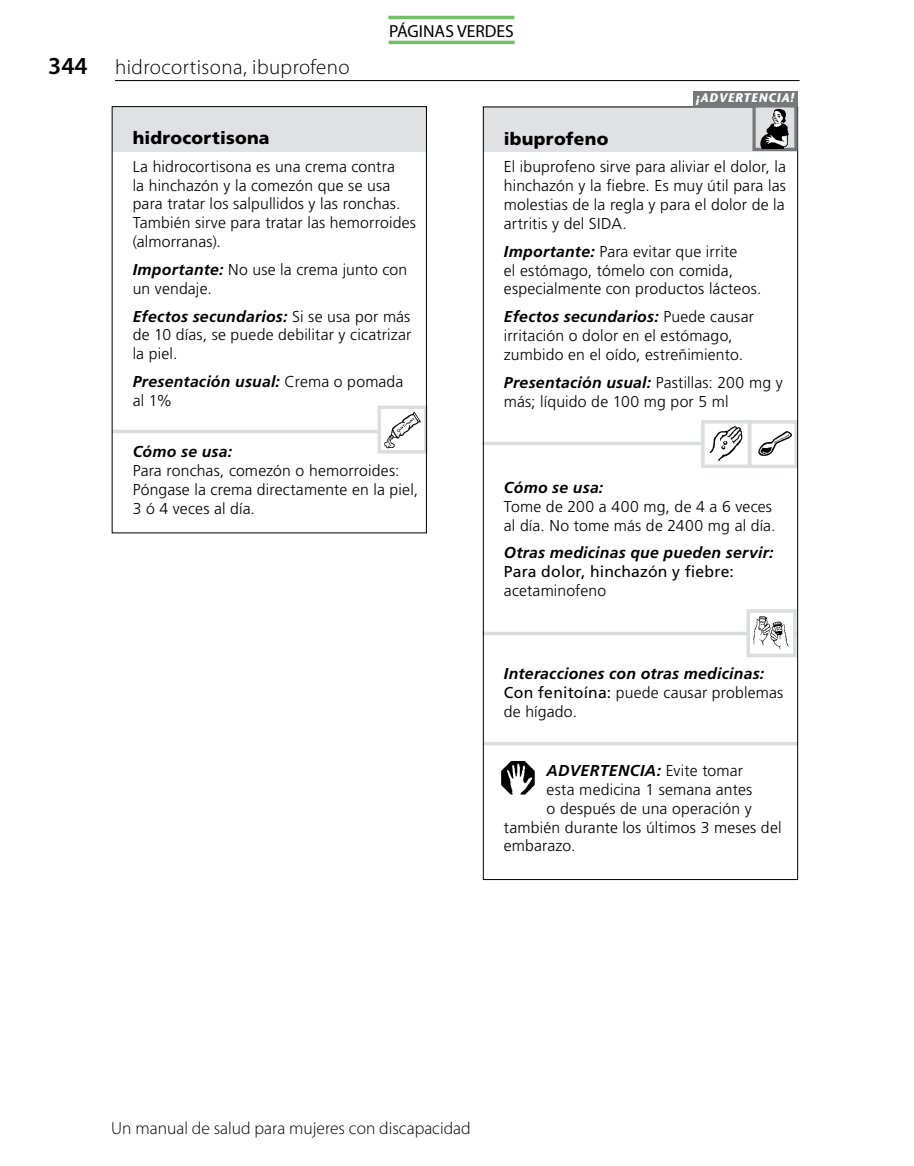
<style>
.page{position:relative;width:914px;height:1166px;background:#fff}
.page>*{position:absolute;margin:0;border:0;box-sizing:border-box;transform-origin:0 0}
.t1{font:300 21px "Myriad Pro";letter-spacing:.02em;color:#000}
.t2{font:300 17.5px "Myriad Pro";color:#000}
.t3{font:900 17.5px "Frutiger";letter-spacing:.015em;color:#000}
.t4{font:17.5px "Myriad Pro";color:#000}
.t5{font:300 15.75px/18.9px "Frutiger";letter-spacing:.01em;color:#000}
.t6{font:italic 700 15.75px/18.9px "Frutiger";letter-spacing:.02em;color:#000}
.t7{font:15.75px "Frutiger";letter-spacing:.015em;color:#000}
.t8{font:italic 700 12.42px "Stone Sans";letter-spacing:.05em;color:#fff}
.s1{font-weight:600;font-size:24.5px}
.s2{font-weight:700;font-style:italic}
.s3{font-weight:300;font-style:normal}
.s4{font-weight:400;font-style:normal}
</style>
<div class="page">
<hr style="left:115px;top:80px;width:684px;height:1px;background:#000">
<hr style="left:388px;top:41px;width:126px;height:3px;background:#73c167">
<hr style="left:388px;top:16px;width:126px;height:3px;background:#73c167">
<hr style="left:112px;top:430px;width:315px;height:3px;background:#dcddde">
<svg style="left:377px;top:405px;width:48px;height:48px"></svg>
<img style="left:382px;top:409px;width:41px;height:42px">
<hr style="left:482px;top:442px;width:315px;height:3px;background:#dcddde">
<div style="left:701px;top:420px;width:50px;height:48px;background:#fff;border:4px solid #dcddde"></div>
<img style="left:705px;top:423px;width:39px;height:41px">
<div style="left:748px;top:420px;width:50px;height:48px;background:#fff;border:4px solid #dcddde"></div>
<img style="left:753px;top:423px;width:42px;height:33px">
<svg style="left:482px;top:631px;width:264px;height:4px"></svg>
<div style="left:746px;top:609px;width:50px;height:48px;background:#fff;border:4px solid #dcddde"></div>
<img style="left:749px;top:614px;width:40px;height:37px">
<hr style="left:483px;top:742px;width:315px;height:3px;background:#dcddde">
<div style="left:112px;top:106px;width:315px;height:45px;background:#e0e1e2"></div>
<div style="left:112px;top:106px;width:315px;height:427px;border:1px solid #000"></div>
<div style="left:483px;top:106px;width:315px;height:45px;background:#e0e1e2"></div>
<img style="left:501px;top:761px;width:34px;height:34px">
<div style="left:752px;top:104px;width:45px;height:47px;background:#e0e1e2;border:3px solid #77787b"></div>
<img style="left:758px;top:107px;width:33px;height:41px">
<div style="left:693px;top:91px;width:105px;height:15px;background:#77787b"></div>
<h1 class="t1" style="left:48px;top:54px;width:303px"><span class="s1">344</span> hidrocortisona, ibuprofeno</h1>
<p class="t4" style="left:389px;top:20px;width:126px">PÁGINAS VERDES</p>
<p class="t8" style="left:696px;top:90px;width:99px">¡ADVERTENCIA!</p>
<p class="t3" style="left:133px;top:127px;width:138px">hidrocortisona</p>
<p class="t5" style="left:133px;top:157px;width:285px">La hidrocortisona es una crema contra<br>la hinchazón y la comezón que se usa para tratar los salpullidos y las ronchas.<br>También sirve para tratar las hemorroides (almorranas).</p>
<p class="t5" style="left:133px;top:260px;width:276px"><span class="s2">Importante:</span> No use la crema junto con un vendaje.</p>
<p class="t5" style="left:133px;top:306px;width:280px;text-align:justify"><span class="s2">Efectos secundarios:</span> Si se usa por más de 10 días, se puede debilitar y cicatrizar la piel.</p>
<p class="t6" style="left:133px;top:372px;width:272px">Presentación usual: <span class="s3">Crema o pomada al 1%</span></p>
<p class="t6" style="left:133px;top:442px;width:101px">Cómo se usa:</p>
<p class="t5" style="left:133px;top:461px;width:287px">Para ronchas, comezón o hemorroides:<br>Póngase la crema directamente en la piel,<br>3 ó 4 veces al día.</p>
<p class="t3" style="left:504px;top:128px;width:106px">ibuprofeno</p>
<p class="t5" style="left:504px;top:157px;width:284px;text-align:justify">El ibuprofeno sirve para aliviar el dolor, la hinchazón y la fiebre. Es muy útil para las molestias de la regla y para el dolor de la artritis y del SIDA.</p>
<p class="t5" style="left:504px;top:242px;width:259px"><span class="s2">Importante:</span> Para evitar que irrite<br>el estómago, tómelo con comida, especialmente con productos lácteos.</p>
<p class="t5" style="left:504px;top:307px;width:252px"><span class="s2">Efectos secundarios:</span> Puede causar irritación o dolor en el estómago, zumbido en el oído, estreñimiento.</p>
<p class="t5" style="left:504px;top:373px;width:280px"><span class="s2">Presentación usual:</span> Pastillas: 200 mg y más; líquido de 100 mg por 5 ml</p>
<p class="t6" style="left:504px;top:478px;width:101px">Cómo se usa:</p>
<p class="t5" style="left:504px;top:497px;width:273px">Tome de 200 a 400 mg, de 4 a 6 veces al día. No tome más de 2400 mg al día.</p>
<p class="t6" style="left:504px;top:543px;width:271px">Otras medicinas que pueden servir:</p>
<p class="t7" style="left:504px;top:562px;width:231px">Para dolor, hinchazón y fiebre:</p>
<p class="t5" style="left:504px;top:581px;width:104px">acetaminofeno</p>
<p class="t6" style="left:504px;top:664px;width:281px">Interacciones con otras medicinas:<br><span class="s4">Con fenitoína:</span> <span class="s3">puede causar problemas de hígado.</span></p>
<p class="t6" style="left:546px;top:760px;width:198px">ADVERTENCIA: <span class="s3">Evite tomar</span></p>
<p class="t5" style="left:546px;top:779px;width:207px">esta medicina 1 semana antes</p>
<p class="t5" style="left:546px;top:798px;width:207px">o después de una operación y</p>
<p class="t5" style="left:504px;top:817px;width:279px">también durante los últimos 3 meses del</p>
<p class="t5" style="left:504px;top:836px;width:73px">embarazo.</p>
<p class="t2" style="left:111px;top:1117px;width:361px">Un manual de salud para mujeres con discapacidad</p>
</div>
